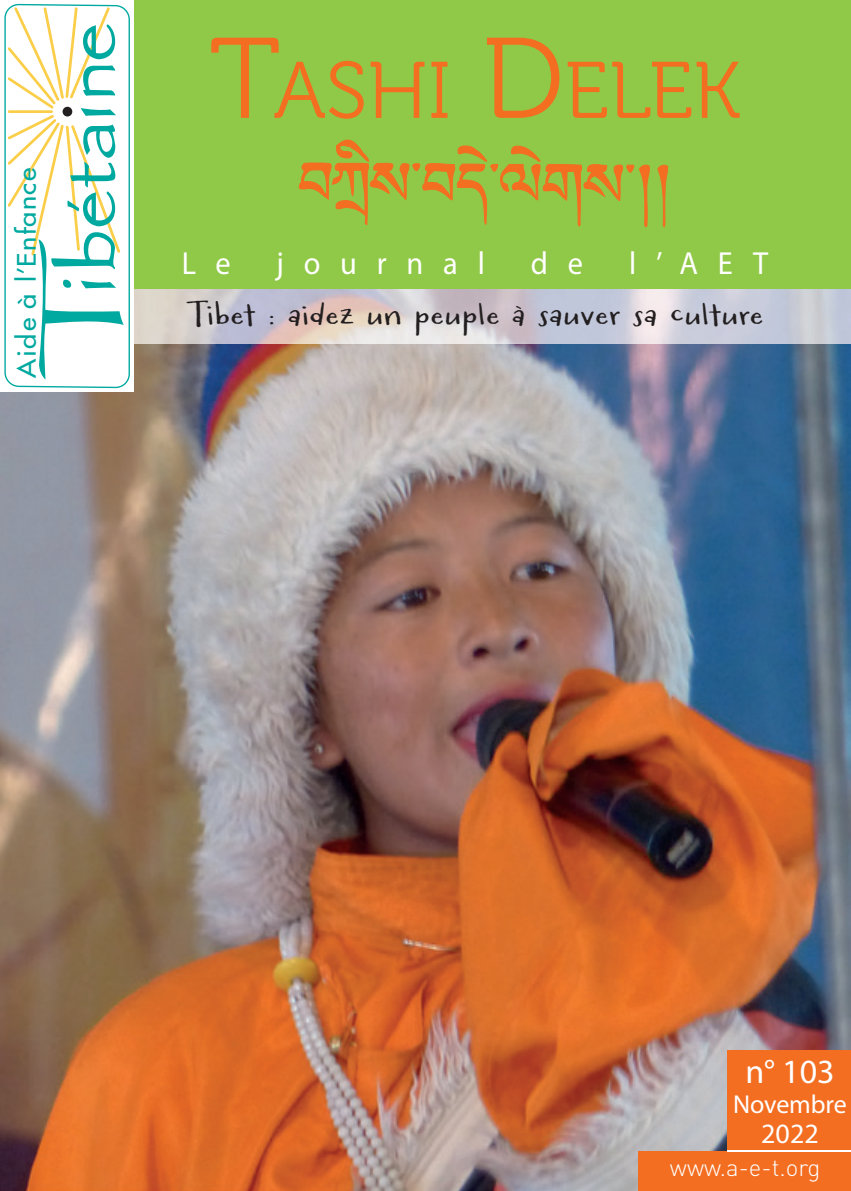
<style>
.page{position:relative;width:851px;height:1191px;background:#fff}
.page>*{position:absolute;margin:0;border:0;box-sizing:border-box;transform-origin:0 0}
.t1{font:79.8px "Museo 300";color:#f36e21}
.t2{font:34px "Myriad Pro";color:#fff}
.t3{font:32px "Myriad Pro";letter-spacing:.65em;color:#fff;scale:.95 1}
.t4{font:30px "Carrotflower";letter-spacing:.04em;color:#231f20;scale:1.11 1}
.t5{font:28px "Myriad Pro";color:#fff}
.t6{font:26px "Myriad Pro";letter-spacing:-.005em;color:#fff}
.t7{font:24.8px "Futura";letter-spacing:.07em;color:#00a9a0;scale:1.1 1}
.t8{font:300 24px "DIN";color:#fff}
.s1{font-size:114px}
</style>
<div class="page">
<img style="left:0;top:344px;width:850px;height:847px">
<div style="left:0;top:0;width:850px;height:289px;background:#90c848"></div>
<svg style="left:657px;top:164px;width:11px;height:63px"></svg>
<svg style="left:299px;top:140px;width:351px;height:87px"></svg>
<div style="left:638px;top:1151px;width:212px;height:40px;background:#f36e21"></div>
<div style="left:727px;top:1050px;width:123px;height:102px;background:#f36e21"></div>
<hr style="left:727px;top:1150px;width:123px;height:1px;background:#fff">
<div style="left:0;top:0;width:133px;height:391px;background:#fff"></div>
<svg style="left:4px;top:4px;width:126px;height:384px"></svg>
<svg style="left:5px;top:5px;width:119px;height:374px"></svg>
<p class="t7" style="left:10px;top:378px;width:193px;rotate:-90deg">Aide à l’Enfance</p>
<h1 class="t1" style="left:209px;top:47px;width:532px"><span class="s1">T</span>ASHI <span class="s1">D</span>ELEK</h1>
<p class="t3" style="left:182px;top:243px;width:53px">L e</p>
<p class="t3" style="left:276px;top:243px;width:221px">journal</p>
<p class="t3" style="left:531px;top:243px;width:56px">d e</p>
<p class="t3" style="left:629px;top:243px;width:148px">l’AET</p>
<p class="t4" style="left:187px;top:297px;width:520px">Tibet : aidez un peuple à sauver sa culture</p>
<p class="t2" style="left:745px;top:1051px;width:91px">n° 103</p>
<p class="t6" style="left:733px;top:1088px;width:115px">Novembre</p>
<p class="t5" style="left:761px;top:1116px;width:59px">2022</p>
<p class="t8" style="left:669px;top:1152px;width:152px">www.a-e-t.org</p>
</div>
